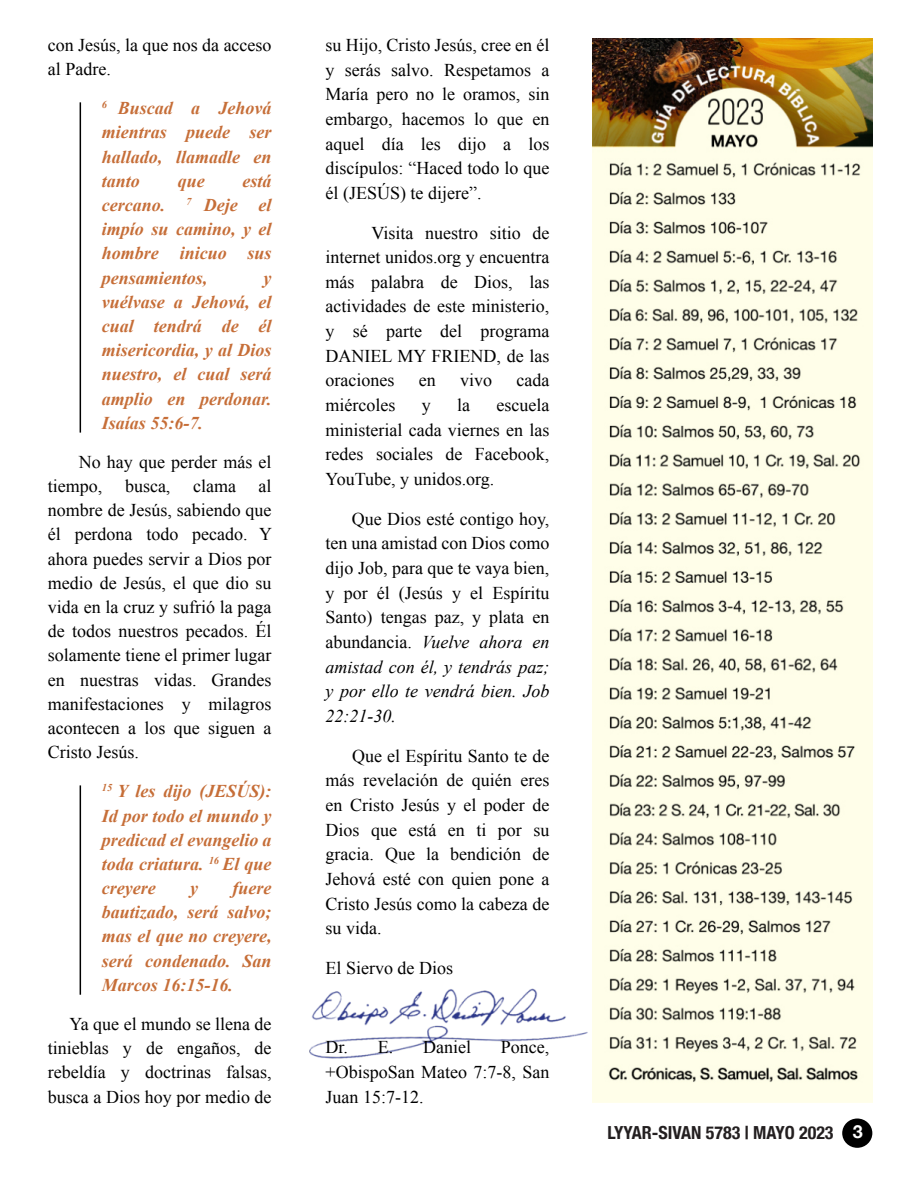
<style>
.page{position:relative;width:918px;height:1188px;background:#fff}
.page>*{position:absolute;margin:0;border:0;box-sizing:border-box;transform-origin:0 0}
.t1{font:18px/24.6px "Times New Roman";color:#000;text-align:justify}
.t2{font:italic 700 18px/24.2px "Times New Roman";color:#c66e38;text-align:justify}
.t3{font:700 condensed 18px "Helvetica Neue";color:#231f20}
.s1{font-style:italic}
.s2{font-stretch:normal;color:#fff}
</style>
<div class="page">
<div style="left:842px;top:1119px;width:30px;height:29px;background:#000;border-radius:50%"></div>
<img style="left:309px;top:974px;width:284px;height:100px">
<img style="left:593px;top:38px;width:280px;height:1065px">
<hr style="left:80px;top:102px;width:1px;height:331px;background:#000">
<hr style="left:80px;top:785px;width:1px;height:210px;background:#000">
<p class="t1" style="left:48px;top:35px;width:225px;line-height:24.2px">con Jesús, la que nos da acceso al Padre.</p>
<p class="t2" style="left:102px;top:98px;width:171px"><sup>6</sup> Buscad a Jehová mientras puede ser hallado, llamadle en tanto</p>
<p class="t2" style="left:102px;top:171px;width:171px;text-indent:141px">está cercano. <sup>7</sup> Deje el impío su camino, y el hombre inicuo sus pensamientos,</p>
<p class="t2" style="left:178px;top:171px;width:29px">que</p>
<p class="t2" style="left:102px;top:267px;width:171px;text-indent:162px">y vuélvase a Jehová, el cual tendrá de él misericordia, y al Dios nuestro, el cual será amplio en perdonar.<br>Isaías 55:6-7.</p>
<p class="t1" style="left:48px;top:452px;width:225px;line-height:24.2px;text-indent:31px">No hay que perder más el tiempo,</p>
<p class="t1" style="left:48px;top:476px;width:226px;line-height:24.2px;text-indent:211px">al nombre de Jesús, sabiendo que él perdona todo pecado. Y ahora puedes servir a Dios por medio de Jesús, el que dio su vida en la cruz y sufrió la paga de todos nuestros pecados. Él solamente tiene el primer lugar en nuestras vidas. Grandes manifestaciones y milagros acontecen a los que siguen a Cristo Jesús.</p>
<p class="t2" style="left:102px;top:781px;width:171px"><sup>15</sup> Y les dĳo (JESÚS):<br>Id por todo el mundo y predicad el evangelio a toda criatura. <sup>16</sup> El que creyere</p>
<p class="t1" style="left:125px;top:475px;width:47px">busca,</p>
<p class="t1" style="left:193px;top:475px;width:44px">clama</p>
<p class="t2" style="left:102px;top:878px;width:171px;text-indent:131px">fuere bautizado, será salvo; mas el que no creyere, será condenado. San Marcos 16:15-16.</p>
<p class="t1" style="left:48px;top:1014px;width:225px;line-height:24.2px;text-indent:22px">Ya que el mundo se llena de tinieblas y de engaños, de rebeldía y doctrinas falsas, busca a Dios hoy por medio de</p>
<p class="t2" style="left:190px;top:878px;width:9px">y</p>
<p class="t1" style="left:326px;top:34px;width:225px">su Hĳo, Cristo Jesús, cree en él y serás salvo. Respetamos a María pero no le oramos, sin embargo, hacemos lo que en aquel día les dĳo a los discípulos: “Haced todo lo que él (JESÚS) te dĳere”.</p>
<p class="t1" style="left:326px;top:222px;width:225px;text-indent:46px">Visita nuestro sitio de internet unidos.org y encuentra más palabra de Dios, las actividades de este ministerio, y sé parte del programa DANIEL MY FRIEND, de las oraciones</p>
<p class="t1" style="left:419px;top:370px;width:18px">en</p>
<p class="t1" style="left:460px;top:370px;width:34px">vivo</p>
<p class="t1" style="left:516px;top:370px;width:34px">cada</p>
<p class="t1" style="left:326px;top:395px;width:225px;text-indent:171px">escuela ministerial cada viernes en las redes sociales de Facebook, YouTube, y unidos.org.</p>
<p class="t1" style="left:326px;top:508px;width:225px;text-indent:26px">Que Dios esté contigo hoy, ten una amistad con Dios como dĳo Job, para que te vaya bien, y por él (Jesús y el Espíritu Santo) tengas paz, y plata en abundancia. <span class="s1">Vuelve ahora en amistad con él, y tendrás paz; y por ello te vendrá bien. Job 22:21-30.</span></p>
<p class="t1" style="left:326px;top:745px;width:225px;text-indent:26px">Que el Espíritu Santo te de más revelación de quién eres en Cristo Jesús y el poder de Dios que está en ti por su gracia. Que la bendición de Jehová esté con quien pone a Cristo Jesús como la cabeza de su vida.</p>
<p class="t1" style="left:326px;top:957px;width:129px">El Siervo de Dios</p>
<p class="t1" style="left:326px;top:395px;width:71px">miércoles</p>
<p class="t1" style="left:422px;top:395px;width:10px">y</p>
<p class="t1" style="left:457px;top:395px;width:14px">la</p>
<p class="t1" style="left:326px;top:1037px;width:69px">Dr. E.</p>
<p class="t1" style="left:423px;top:1037px;width:49px">Daniel</p>
<p class="t1" style="left:326px;top:1037px;width:225px;text-indent:175px">Ponce, +ObispoSan Mateo 7:7-8, San Juan 15:7-12.</p>
<p class="t3" style="left:607px;top:1122px;width:257px">LYYAR-SIVAN 5783 | MAYO 2023 <span class="s2">3</span></p>
</div>
